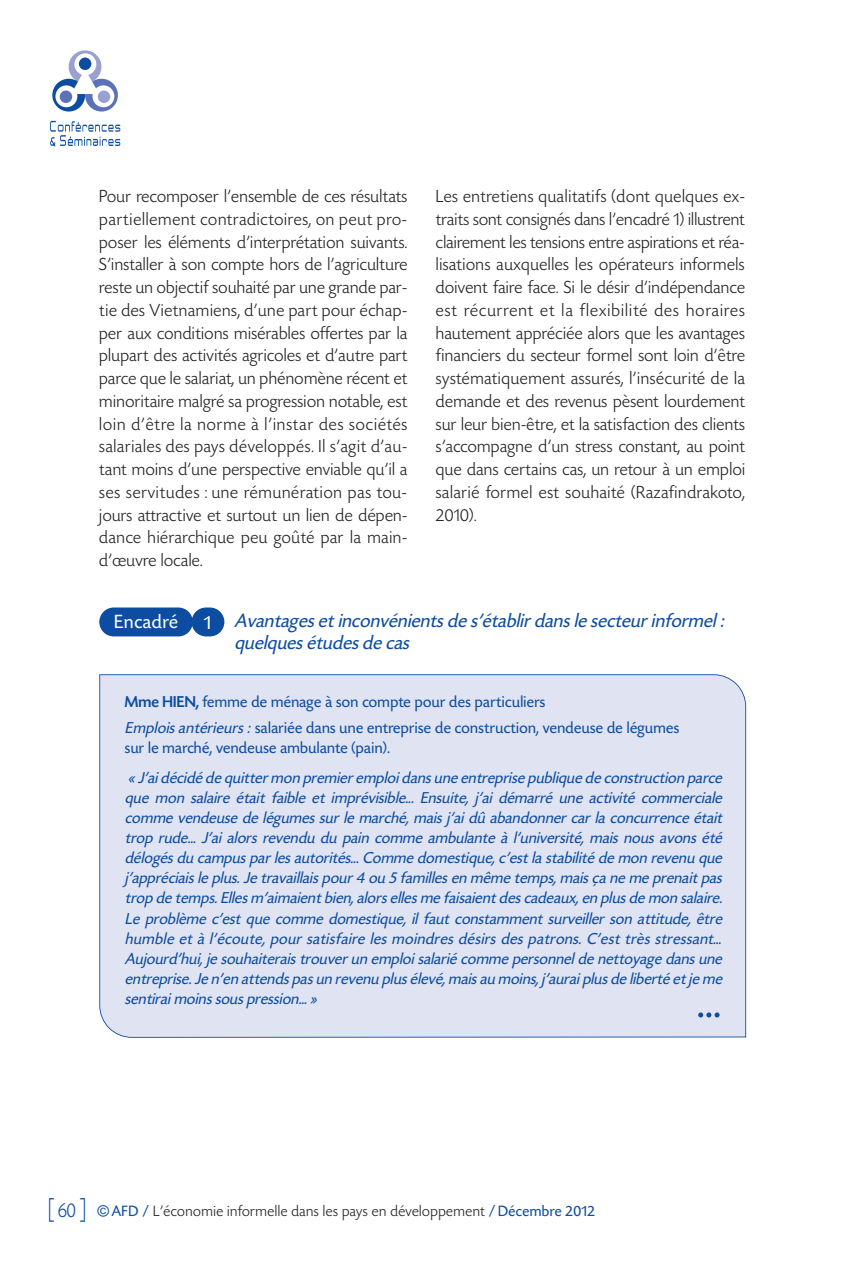
<style>
.page{position:relative;width:844px;height:1265px;background:#fff}
.page>*{position:absolute;margin:0;border:0;box-sizing:border-box;transform-origin:0 0}
.t1{font:300 26.25px "Gill Sans";color:#0d4da1;scale:.8 1}
.t2{font:italic 20.12px/22.8px "Today SH";letter-spacing:.015em;color:#0d4da1}
.t3{font:20.12px "Today SB";color:#fff}
.t4{font:300 18.38px/22.8px "Today SH";letter-spacing:.04em;color:#231f20;text-align:justify}
.t5{font:italic 16.62px/20.1px "Today SH";letter-spacing:.015em;color:#0d4da1}
.t6{font:16.62px/25px "Today SH";letter-spacing:.025em;color:#0d4da1}
.t7{font:300 15.75px "Today SH";letter-spacing:.035em;color:#231f20}
.s1{font-weight:500}
.s2{font-style:italic}
.s3{font-size:21px;color:#0d4da1}
.s4{font-family:"Gill Sans";font-weight:400;color:#0d4da1}
.s5{font-weight:400;color:#0d4da1}
</style>
<div class="page">
<svg style="left:52px;top:50px;width:66px;height:62px"></svg>
<svg style="left:50px;top:121px;width:70px;height:26px"></svg>
<div style="left:99px;top:674px;width:647px;height:364px;background:#e0e4f2"></div>
<svg style="left:698px;top:1012px;width:21px;height:5px"></svg>
<div style="left:191px;top:608px;width:33px;height:28px;background:#0d4da1;border-radius:14px"></div>
<div style="left:99px;top:608px;width:94px;height:28px;background:#0d4da1;border-radius:14px"></div>
<p class="t4" style="left:99px;top:184px;width:309px">Pour recomposer l'ensemble de ces résultats partiellement contradictoires, on peut pro&shy;poser les éléments d'interprétation suivants.<br>S'installer à son compte hors de l'agriculture reste un objectif souhaité par une grande par&shy;tie des Vietnamiens, d'une part pour échap&shy;per aux conditions misérables offertes par la plupart des activités agricoles et d'autre part parce que le salariat, un phénomène récent et minoritaire malgré sa progression notable, est loin d'être la norme à l'instar des sociétés salariales des pays développés. Il s'agit d'au&shy;tant moins d'une perspective enviable qu'il a ses servitudes : une rémunération pas tou&shy;jours attractive et surtout un lien de dépen&shy;dance hiérarchique peu goûté par la main&shy;d’œuvre locale.</p>
<p class="t4" style="left:436px;top:184px;width:310px">Les entretiens qualitatifs (dont quelques ex&shy;traits sont consignés dans l'encadré 1) illustrent clairement les tensions entre aspirations et réa&shy;lisations auxquelles les opérateurs informels doivent faire face. Si le désir d'indépendance est récurrent et la flexibilité des horaires hautement appréciée alors que les avantages financiers du secteur formel sont loin d'être systématiquement assurés, l'insécurité de la demande et des revenus pèsent lourdement sur leur bien-être, et la satisfaction des clients s'accompagne d'un stress constant, au point que dans certains cas, un retour à un emploi salarié formel est souhaité (Razafindrakoto, 2010).</p>
<p class="t3" style="left:113px;top:609px;width:101px">Encadré 1</p>
<p class="t2" style="left:234px;top:608px;width:493px">Avantages et inconvénients de s'établir dans le secteur informel : quelques études de cas</p>
<p class="t6" style="left:125px;top:689px;width:556px"><span class="s1">Mme HIEN,</span> femme de ménage à son compte pour des particuliers<br><span class="s2">Emplois antérieurs :</span> salariée dans une entreprise de construction, vendeuse de légumes</p>
<p class="t6" style="left:125px;top:734px;width:266px">sur le marché, vendeuse ambulante (pain).</p>
<p class="t5" style="left:125px;top:767px;width:600px">« J'aidécidé de quitter mon premier emploidans une entreprise publique de construction parce que mon salaire était faible et imprévisible... Ensuite, j'ai démarré une activité commerciale comme vendeuse de légumes sur le marché, mais j'ai dû abandonner car la concurrence était trop rude... J'ai alors revendu du pain comme ambulante à l'université, mais nous avons été délogés du campus par les autorités... Comme domestique, c'est la stabilité de mon revenu que j'appréciais le plus. Je travaillais pour 4 ou 5 familles en même temps, mais ça ne me prenait pas trop de temps. Elles m'aimaient bien, alors elles me faisaient des cadeaux, en plus de mon salaire.<br>Le problème c'est que comme domestique, il faut constamment surveiller son attitude, être humble et à l'écoute, pour satisfaire les moindres désirs des patrons. C'est très stressant...<br>Aujourd'hui, je souhaiterais trouver un emploi salarié comme personnel de nettoyage dans une entreprise.Je n'en attends pas un revenu plus élevé, mais au moins, j'auraiplus de liberté et je me sentirai moins sous pression... »</p>
<h1 class="t1" style="left:48px;top:1191px;width:50px">[ ]</h1>
<p class="t7" style="left:58px;top:1201px;width:538px"><span class="s3">60</span> <span class="s4">©</span> <span class="s5">AFD /</span> L’économie informelle dans les pays en développement <span class="s5">/ Décembre 2012</span></p>
</div>
